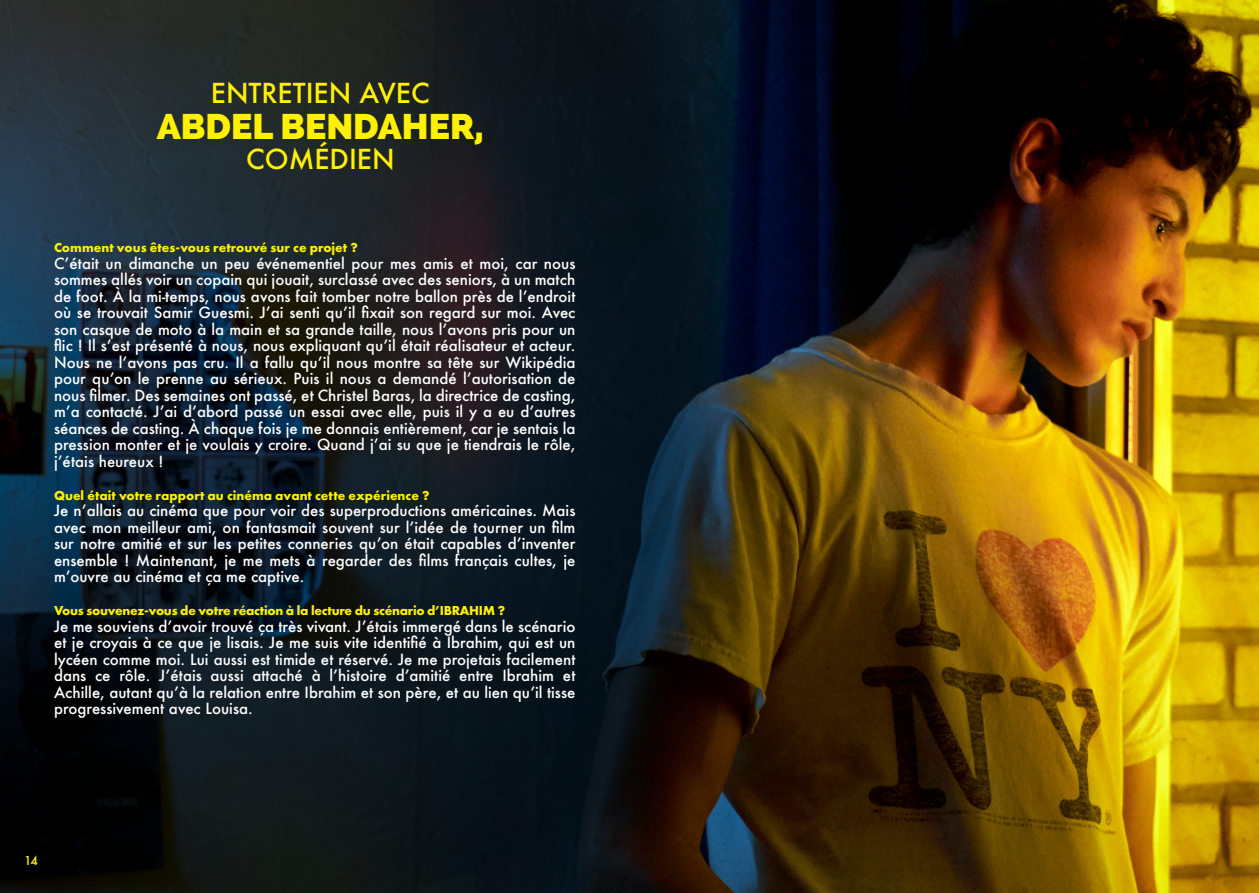
<style>
.page{position:relative;width:1259px;height:893px;background:#fff}
.page>*{position:absolute;margin:0;border:0;box-sizing:border-box;transform-origin:0 0}
.t1{font:800 35.7px "Raleway";color:#fff101}
.t2{font:500 26.85px "Futura";color:#fff101}
.t3{font:500 15px/16.5px "Futura";color:#fff;text-align:justify}
.t4{font:700 13.5px "Futura PT";color:#fff101}
.t5{font:700 13.5px "Futura PT";letter-spacing:-.02em;color:#fff101}
.t6{font:500 12px "Futura";color:#fff101}
</style>
<div class="page">
<img style="left:905px;top:0;width:354px;height:893px">
<img style="left:0;top:0;width:905px;height:893px">
<p class="t2" style="left:211px;top:75px;width:220px">ENTRETIEN AVEC</p>
<p class="t1" style="left:157px;top:105px;width:328px">ABDEL BENDAHER,</p>
<p class="t2" style="left:246px;top:140px;width:150px">COMÉDIEN</p>
<p class="t4" style="left:54px;top:239px;width:305px">Comment vous êtes-vous retrouvé sur ce projet ?</p>
<p class="t3" style="left:54px;top:254px;width:523px">C’était un dimanche un peu événementiel pour mes amis et moi, car nous sommes allés voir un copain qui jouait, surclassé avec des seniors, à un match de foot. À la mi-temps, nous avons fait tomber notre ballon près de l’endroit où se trouvait Samir Guesmi. J’ai senti qu’il fixait son regard sur moi. Avec son casque de moto à la main et sa grande taille, nous l’avons pris pour un flic ! Il s’est présenté à nous, nous expliquant qu’il était réalisateur et acteur.<br>Nous ne l’avons pas cru. Il a fallu qu’il nous montre sa tête sur Wikipédia pour qu’on le prenne au sérieux. Puis il nous a demandé l’autorisation de nous filmer. Des semaines ont passé, et Christel Baras, la directrice de casting, m’a contacté. J’ai d’abord passé un essai avec elle, puis il y a eu d’autres séances de casting. À chaque fois je me donnais entièrement, car je sentais la pression monter et je voulais y croire. Quand j’ai su que je tiendrais le rôle, j’étais heureux !</p>
<p class="t4" style="left:54px;top:486px;width:377px">Quel était votre rapport au cinéma avant cette expérience ?</p>
<p class="t3" style="left:54px;top:502px;width:523px">Je n’allais au cinéma que pour voir des superproductions américaines. Mais avec mon meilleur ami, on fantasmait souvent sur l’idée de tourner un film sur notre amitié et sur les petites conneries qu’on était capables d’inventer ensemble ! Maintenant, je me mets à regarder des films français cultes, je m’ouvre au cinéma et ça me captive.</p>
<p class="t5" style="left:54px;top:602px;width:453px">Vous souvenez-vous de votre réaction à la lecture du scénario d’IBRAHIM ?</p>
<p class="t3" style="left:54px;top:617px;width:523px">Je me souviens d’avoir trouvé ça très vivant. J’étais immergé dans le scénario et je croyais à ce que je lisais. Je me suis vite identifié à Ibrahim, qui est un lycéen comme moi. Lui aussi est timide et réservé. Je me projetais facilement dans ce rôle. J’étais aussi attaché à l’histoire d’amitié entre Ibrahim et Achille, autant qu’à la relation entre Ibrahim et son père, et au lien qu’il tisse progressivement avec Louisa.</p>
<p class="t6" style="left:24px;top:852px;width:15px">14</p>
</div>
